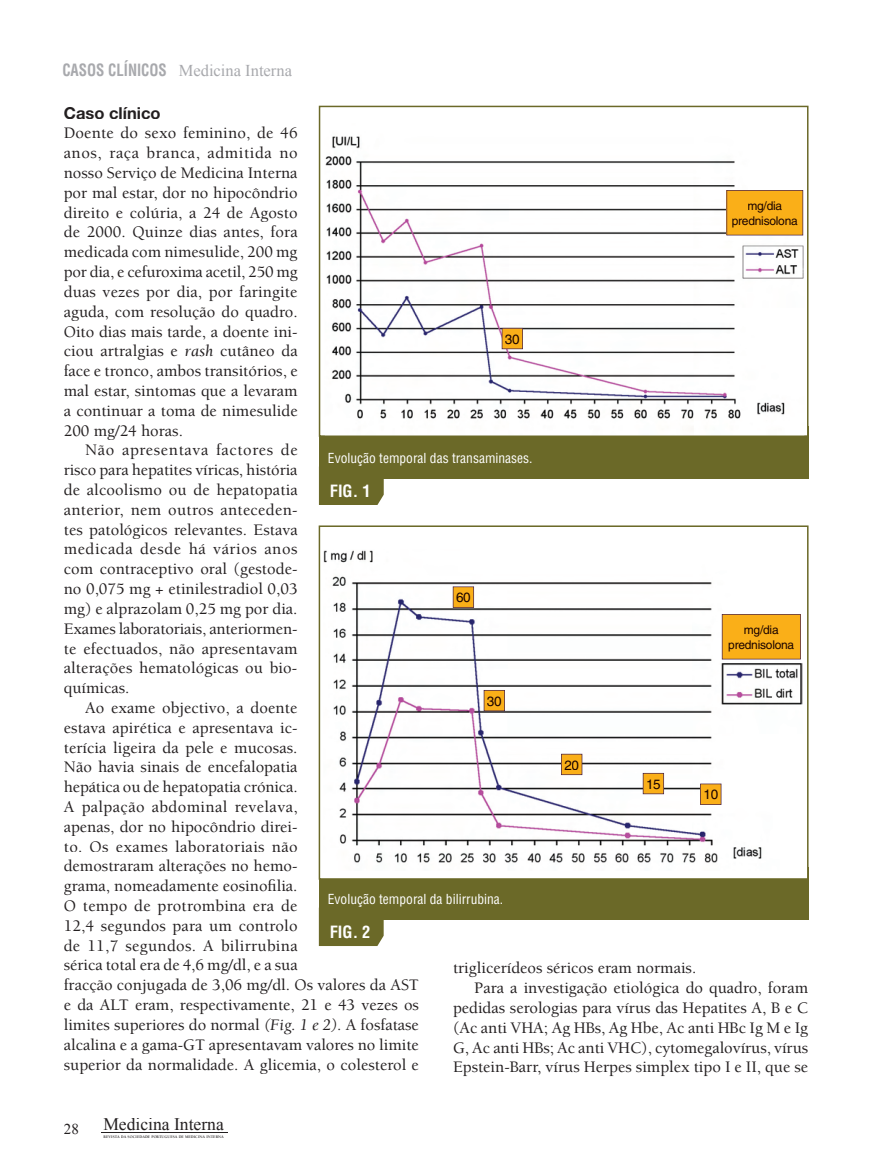
<style>
.page{position:relative;width:872px;height:1170px;background:#fff}
.page>*{position:absolute;margin:0;border:0;box-sizing:border-box;transform-origin:0 0}
.t1{font:17.55px "Times New Roman";color:#231f20}
.t2{font:500 16.5px/19.8px "Berkeley";color:#231f20;text-align:justify}
.t3{font:16.5px "Times New Roman";color:#a8a9ad}
.t4{font:700 16.5px "Helvetica Neue";color:#231f20}
.t5{font:700 condensed 16.5px "Helvetica";color:#fff}
.t6{font:15px "Times New Roman";color:#231f20}
.t7{font:condensed 13.5px "Helvetica";color:#fff}
.t8{font:13.5px "Helvetica";letter-spacing:-.02em;color:#1b0300}
.t9{font:12px/14.4px "Helvetica";letter-spacing:-.02em;color:#1b0300;text-align:center}
.t10{font:700 3.9px "Berkeley";letter-spacing:.01em;color:#231f20}
.s1{font-family:"Helvetica";font-weight:700;font-stretch:condensed}
.s2{font-weight:400;font-style:italic}
</style>
<div class="page">
<hr style="left:101px;top:1132px;width:127px;height:1px;background:#231f20">
<div style="left:319px;top:426px;width:489px;height:53px;background:#6b6928"></div>
<svg style="left:319px;top:106px;width:489px;height:330px"></svg>
<svg style="left:319px;top:479px;width:65px;height:26px"></svg>
<div style="left:330px;top:484px;width:41px;height:16px;background:#6b6928"></div>
<img style="left:325px;top:123px;width:479px;height:312px">
<svg style="left:501px;top:328px;width:22px;height:21px"></svg>
<svg style="left:726px;top:190px;width:77px;height:45px;background:#f3a919"></svg>
<div style="left:319px;top:867px;width:489px;height:52px;background:#6b6928"></div>
<svg style="left:319px;top:525px;width:489px;height:354px"></svg>
<svg style="left:319px;top:919px;width:65px;height:26px"></svg>
<div style="left:330px;top:925px;width:41px;height:16px;background:#6b6928"></div>
<img style="left:323px;top:549px;width:479px;height:321px">
<svg style="left:453px;top:586px;width:21px;height:21px"></svg>
<svg style="left:483px;top:690px;width:22px;height:21px"></svg>
<svg style="left:561px;top:753px;width:21px;height:22px"></svg>
<svg style="left:643px;top:773px;width:21px;height:21px"></svg>
<svg style="left:700px;top:783px;width:21px;height:21px"></svg>
<div style="left:722px;top:614px;width:78px;height:45px;background:#faaf18"></div>
<p class="t3" style="left:62px;top:61px;width:231px"><span class="s1">CASOS CLÍNICOS</span> Medicina Interna</p>
<p class="t4" style="left:64px;top:102px;width:98px">Caso clínico</p>
<p class="t2" style="left:64px;top:124px;width:235px">Doente do sexo feminino, de 46 anos, raça branca, admitida no nosso Serviço de Medicina Interna por mal estar, dor no hipocôndrio direito e colúria, a 24 de Agosto de 2000. Quinze dias antes, fora medicada com nimesulide, 200 mg por dia, e cefuroxima acetil, 250 mg duas vezes por dia, por faringite aguda, com resolução do quadro.<br>Oito dias mais tarde, a doente ini&shy;ciou artralgias e <span class="s2">rash</span> cutâneo da face e tronco, ambos transitórios, e mal estar, sintomas que a levaram a continuar a toma de nimesulide 200 mg/24 horas.</p>
<p class="t2" style="left:64px;top:440px;width:235px;text-indent:21px">Não apresentava factores de risco para hepatites víricas, história de alcoolismo ou de hepatopatia anterior, nem outros anteceden&shy;tes patológicos relevantes. Estava medicada desde há vários anos com contraceptivo oral (gestode&shy;no 0,075 mg + etinilestradiol 0,03 mg) e alprazolam 0,25 mg por dia.<br>Exames laboratoriais, anteriormen&shy;te efectuados, não apresentavam alterações hematológicas ou bio&shy;químicas.</p>
<p class="t2" style="left:64px;top:698px;width:357px;text-align:left;text-indent:21px">Ao exame objectivo, a doente<br>estava apirética e apresentava ic-<br>terícia ligeira da pele e mucosas.<br>Não havia sinais de encefalopatia<br>hepática ou de hepatopatia crónica.<br>A palpação abdominal revelava,<br>apenas, dor no hipocôndrio direi-<br>to. Os exames laboratoriais não<br>demostraram alterações no hemo-<br>grama, nomeadamente eosinofilia.<br>O tempo de protrombina era de<br>12,4 segundos para um controlo<br>de 11,7 segundos. A bilirrubina<br>sérica total era de 4,6 mg/dl, e a sua<br>fracção conjugada de 3,06 mg/dl. Os valores da AST e da ALT eram, respectivamente, 21 e 43 vezes os limites superiores do normal <span class="s2">(Fig. 1 e 2).</span> A fosfatase alcalina e a gama-GT apresentavam valores no limite superior da normalidade. A glicemia, o colesterol e</p>
<p class="t9" style="left:731px;top:199px;width:68px">mg/dia prednisolona</p>
<p class="t8" style="left:505px;top:331px;width:16px">30</p>
<p class="t7" style="left:328px;top:449px;width:206px">Evolução temporal das transaminases.</p>
<p class="t5" style="left:330px;top:481px;width:42px">FIG. 1</p>
<p class="t8" style="left:456px;top:589px;width:16px">60</p>
<p class="t9" style="left:728px;top:622px;width:68px">mg/dia prednisolona</p>
<p class="t8" style="left:487px;top:693px;width:16px">30</p>
<p class="t8" style="left:564px;top:757px;width:16px">20</p>
<p class="t8" style="left:646px;top:776px;width:16px">15</p>
<p class="t8" style="left:703px;top:786px;width:16px">10</p>
<p class="t7" style="left:328px;top:890px;width:177px">Evolução temporal da bilirrubina.</p>
<p class="t5" style="left:330px;top:921px;width:42px">FIG. 2</p>
<p class="t2" style="left:453px;top:958px;width:245px">triglicerídeos séricos eram normais.</p>
<p class="t2" style="left:474px;top:978px;width:335px">Para a investigação etiológica do quadro, foram</p>
<p class="t2" style="left:453px;top:998px;width:357px">pedidas serologias para vírus das Hepatites A, B e C</p>
<p class="t2" style="left:453px;top:1017px;width:356px">(Ac anti VHA; Ag HBs, Ag Hbe, Ac anti HBc Ig M e Ig</p>
<p class="t2" style="left:453px;top:1037px;width:357px">G, Ac anti HBs; Ac anti VHC), cytomegalovírus, vírus</p>
<p class="t2" style="left:453px;top:1057px;width:356px">Epstein-Barr, vírus Herpes simplex tipo I e II, que se</p>
<p class="t6" style="left:64px;top:1120px;width:17px">28</p>
<p class="t1" style="left:103px;top:1114px;width:122px">Medicina Interna</p>
<p class="t10" style="left:104px;top:1134px;width:122px">REVISTA DA SOCIEDADE PORTUGUESA DE MEDICINA INTERNA</p>
</div>
